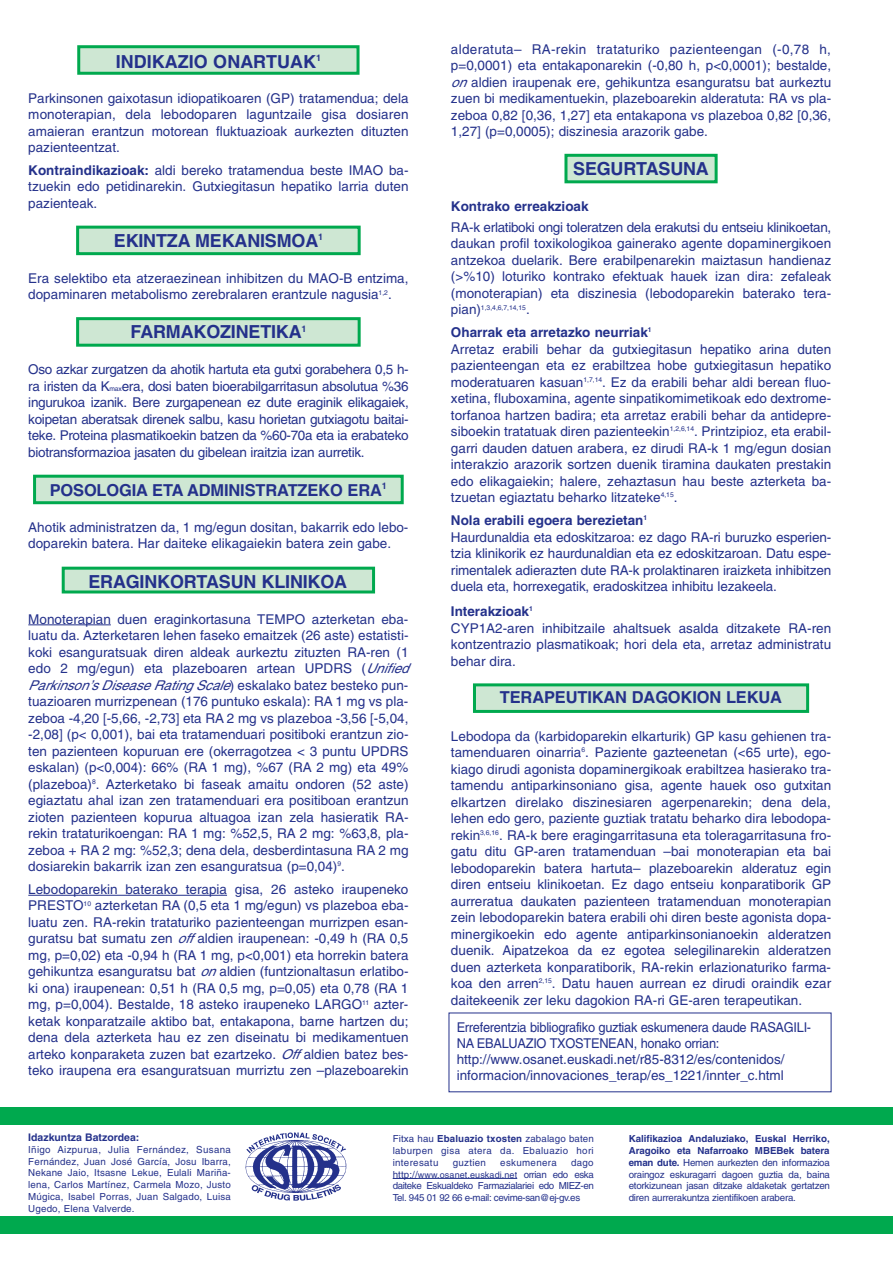
<style>
.page{position:relative;width:893px;height:1263px;background:#fff}
.page>*{position:absolute;margin:0;border:0;box-sizing:border-box;transform-origin:0 0}
.t1{font:700 18px "Helvetica";letter-spacing:-.01em;color:#24318b}
.t2{font:700 16.5px "Helvetica";letter-spacing:-.01em;color:#24318b}
.t3{font:13.5px/16.5px "Helvetica";color:#24318b;text-align:justify}
.t4{font:13.5px/16.2px "Helvetica";letter-spacing:-.02em;color:#24318b;scale:.95 1}
.t5{font:700 13.5px "Helvetica";color:#24318b}
.t6{font:700 10.5px "Helvetica";color:#24318b}
.t7{font:9.75px/11.7px "Helvetica";letter-spacing:.01em;color:#24318b;text-align:justify}
.t8{font:9.75px/11.7px "Helvetica";letter-spacing:-.04em;color:#24318b}
.t9{font:9.75px "Helvetica";letter-spacing:.035em;color:#24318b}
.t10{font:9px "Helvetica";letter-spacing:.01em;color:#24318b}
.t11{font:6.75px "Helvetica";color:#24318b}
.s1{font-weight:700}
.s2{font-size:6.75px}
.s3{font-style:italic}
.s4{font-size:13.5px}
.s5{font-size:9.75px}
</style>
<div class="page">
<div style="left:0;top:1107px;width:893px;height:17px;background:#00a94e"></div>
<div style="left:0;top:1216px;width:893px;height:18px;background:#00a94e"></div>
<img style="left:245px;top:1132px;width:102px;height:69px">
<svg style="left:393px;top:1178px;width:44px;height:1px"></svg>
<hr style="left:437px;top:1178px;width:80px;height:1px;background:#24318b">
<hr style="left:28px;top:624px;width:83px;height:1px;background:#24318b">
<hr style="left:28px;top:895px;width:199px;height:1px;background:#24318b">
<div style="left:474px;top:685px;width:334px;height:26px;background:#cee7d3"></div>
<div style="left:473px;top:683px;width:336px;height:30px;border:3px solid #00a94e"></div>
<div style="left:566px;top:155px;width:150px;height:27px;background:#cee7d3"></div>
<div style="left:564px;top:154px;width:154px;height:29px;border:3px solid #00a94e"></div>
<div style="left:63px;top:568px;width:311px;height:24px;background:#cee7d3"></div>
<div style="left:62px;top:567px;width:313px;height:26px;border:3px solid #00a94e"></div>
<div style="left:35px;top:476px;width:367px;height:27px;background:#cee7d3"></div>
<div style="left:33px;top:475px;width:371px;height:29px;border:3px solid #00a94e"></div>
<div style="left:78px;top:319px;width:281px;height:26px;background:#cee7d3"></div>
<div style="left:76px;top:317px;width:285px;height:30px;border:3px solid #00a94e"></div>
<div style="left:78px;top:227px;width:281px;height:27px;background:#cee7d3"></div>
<div style="left:76px;top:226px;width:285px;height:29px;border:3px solid #00a94e"></div>
<div style="left:79px;top:47px;width:279px;height:26px;background:#cee7d3"></div>
<div style="left:77px;top:45px;width:282px;height:30px;border:3px solid #00a94e"></div>
<h1 class="t1" style="left:116px;top:54px;width:207px">INDIKAZIO ONARTUAK<sup>1</sup></h1>
<p class="t3" style="left:28px;top:91px;width:382px">Parkinsonen gaixotasun idiopatikoaren (GP) tratamendua; dela monoterapian, dela lebodoparen laguntzaile gisa dosiaren amaieran erantzun motorean fluktuazioak aurkezten dituzten pazienteentzat.</p>
<p class="t3" style="left:28px;top:163px;width:382px"><span class="s1">Kontraindikazioak:</span> aldi bereko tratamendua beste IMAO ba&shy;tzuekin edo petidinarekin. Gutxiegitasun hepatiko larria duten pazienteak.</p>
<h1 class="t1" style="left:114px;top:233px;width:211px">EKINTZA MEKANISMOA<sup>1</sup></h1>
<p class="t3" style="left:28px;top:271px;width:382px">Era selektibo eta atzeraezinean inhibitzen du MAO-B entzima, dopaminaren metabolismo zerebralaren erantzule nagusia<sup>1,2</sup>.</p>
<h1 class="t1" style="left:131px;top:325px;width:177px">FARMAKOZINETIKA<sup>1</sup></h1>
<p class="t3" style="left:28px;top:363px;width:382px">Oso azkar zurgatzen da ahotik hartuta eta gutxi gorabehera 0,5 h&shy;ra iristen da K<span class="s2">max</span>era, dosi baten bioerabilgarritasun absolutua %36 ingurukoa izanik. Bere zurgapenean ez dute eraginik elikagaiek, koipetan aberatsak direnek salbu, kasu horietan gutxiagotu baitai&shy;teke. Proteina plasmatikoekin batzen da %60-70a eta ia erabateko biotransformazioa jasaten du gibelean iraitzia izan aurretik.</p>
<p class="t2" style="left:50px;top:483px;width:339px">POSOLOGIA ETA ADMINISTRATZEKO ERA<sup>1</sup></p>
<p class="t3" style="left:28px;top:520px;width:382px">Ahotik administratzen da, 1 mg/egun dositan, bakarrik edo lebo&shy;doparekin batera. Har daiteke elikagaiekin batera zein gabe.</p>
<h1 class="t1" style="left:88px;top:574px;width:260px">ERAGINKORTASUN KLINIKOA</h1>
<p class="t3" style="left:28px;top:612px;width:382px">Monoterapian duen eraginkortasuna TEMPO azterketan eba&shy;luatu da. Azterketaren lehen faseko emaitzek (26 aste) estatisti&shy;koki esanguratsuak diren aldeak aurkeztu zituzten RA-ren (1 edo 2 mg/egun) eta plazeboaren artean UPDRS (<span class="s3">Unified Parkinson’s Disease Rating Scale</span>) eskalako batez besteko pun&shy;tuazioaren murrizpenean (176 puntuko eskala): RA 1 mg vs pla&shy;zeboa -4,20 [-5,66, -2,73] eta RA 2 mg vs plazeboa -3,56 [-5,04, -2,08] (p&lt; 0,001), bai eta tratamenduari positiboki erantzun zio&shy;ten pazienteen kopuruan ere (okerragotzea &lt; 3 puntu UPDRS eskalan) (p&lt;0,004): 66% (RA 1 mg), %67 (RA 2 mg) eta 49% (plazeboa)<sup>8</sup>. Azterketako bi faseak amaitu ondoren (52 aste) egiaztatu ahal izan zen tratamenduari era positiboan erantzun zioten pazienteen kopurua altuagoa izan zela hasieratik RA&shy;rekin trataturikoengan: RA 1 mg: %52,5, RA 2 mg: %63,8, pla&shy;zeboa + RA 2 mg: %52,3; dena dela, desberdintasuna RA 2 mg dosiarekin bakarrik izan zen esanguratsua (p=0,04)<sup>9</sup>.</p>
<p class="t3" style="left:28px;top:882px;width:382px">Lebodoparekin baterako terapia gisa, 26 asteko iraupeneko PRESTO<sup>10</sup> azterketan RA (0,5 eta 1 mg/egun) vs plazeboa eba&shy;luatu zen. RA-rekin trataturiko pazienteengan murrizpen esan&shy;guratsu bat sumatu zen <span class="s3">off</span> aldien iraupenean: -0,49 h (RA 0,5 mg, p=0,02) eta -0,94 h (RA 1 mg, p&lt;0,001) eta horrekin batera gehikuntza esanguratsu bat <span class="s3">on</span> aldien (funtzionaltasun erlatibo&shy;ki ona) iraupenean: 0,51 h (RA 0,5 mg, p=0,05) eta 0,78 (RA 1 mg, p=0,004). Bestalde, 18 asteko iraupeneko LARGO<sup>11</sup> azter&shy;ketak konparatzaile aktibo bat, entakapona, barne hartzen du; dena dela azterketa hau ez zen diseinatu bi medikamentuen arteko konparaketa zuzen bat ezartzeko. <span class="s3">Off</span> aldien batez bes&shy;teko iraupena era esanguratsuan murriztu zen –plazeboarekin</p>
<p class="t3" style="left:451px;top:42px;width:382px">alderatuta– RA-rekin trataturiko pazienteengan (-0,78 h, p=0,0001) eta entakaponarekin (-0,80 h, p&lt;0,0001); bestalde, <span class="s3">on</span> aldien iraupenak ere, gehikuntza esanguratsu bat aurkeztu zuen bi medikamentuekin, plazeboarekin alderatuta: RA vs pla&shy;zeboa 0,82 [0,36, 1,27] eta entakapona vs plazeboa 0,82 [0,36, 1,27] (p=0,0005); diszinesia arazorik gabe.</p>
<h1 class="t1" style="left:573px;top:161px;width:137px">SEGURTASUNA</h1>
<p class="t5" style="left:451px;top:201px;width:139px">Kontrako erreakzioak</p>
<p class="t3" style="left:451px;top:220px;width:382px">RA-k erlatiboki ongi toleratzen dela erakutsi du entseiu klinikoetan, daukan profil toxikologikoa gainerako agente dopaminergikoen antzekoa duelarik. Bere erabilpenarekin maiztasun handienaz (&gt;%10) loturiko kontrako efektuak hauek izan dira: zefaleak (monoterapian) eta diszinesia (lebodoparekin baterako tera-</p>
<p class="t11" style="left:451px;top:305px;width:80px"><span class="s4">pian)</span>1,3,4,6,7,14,15<span class="s4">.</span></p>
<p class="t3" style="left:451px;top:325px;width:382px;text-align:left"><span class="s1">Oharrak eta arretazko neurriak</span><sup>1<br></sup>Arretaz erabili behar da gutxiegitasun hepatiko arina duten pazienteengan eta ez erabiltzea hobe gutxiegitasun hepatiko moderatuaren kasuan<sup>1,7,14</sup>. Ez da erabili behar aldi berean fluo&shy;xetina, fluboxamina, agente sinpatikomimetikoak edo dextrome&shy;torfanoa hartzen badira; eta arretaz erabili behar da antidepre&shy;siboekin tratatuak diren pazienteekin<sup>1,2,6,14</sup>. Printzipioz, eta erabil&shy;garri dauden datuen arabera, ez dirudi RA-k 1 mg/egun dosian interakzio arazorik sortzen duenik tiramina daukaten prestakin edo elikagaiekin; halere, zehaztasun hau beste azterketa ba&shy;tzuetan egiaztatu beharko litzateke<sup>4,15</sup>.</p>
<p class="t3" style="left:451px;top:513px;width:382px;text-align:left"><span class="s1">Nola erabili egoera berezietan</span><sup>1<br></sup>Haurdunaldia eta edoskitzaroa: ez dago RA-ri buruzko esperien&shy;tzia klinikorik ez haurdunaldian eta ez edoskitzaroan. Datu espe&shy;rimentalek adierazten dute RA-k prolaktinaren iraizketa inhibitzen duela eta, horrexegatik, eradoskitzea inhibitu lezakeela.</p>
<p class="t3" style="left:451px;top:604px;width:382px;text-align:left"><span class="s1">Interakzioak</span><sup>1<br></sup>CYP1A2-aren inhibitzaile ahaltsuek asalda ditzakete RA-ren kontzentrazio plasmatikoak; hori dela eta, arretaz administratu behar dira.</p>
<p class="t2" style="left:500px;top:691px;width:284px">TERAPEUTIKAN DAGOKION LEKUA</p>
<p class="t3" style="left:451px;top:729px;width:382px">Lebodopa da (karbidoparekin elkarturik) GP kasu gehienen tra&shy;tamenduaren oinarria<sup>6</sup>. Paziente gazteenetan (&lt;65 urte), ego&shy;kiago dirudi agonista dopaminergikoak erabiltzea hasierako tra&shy;tamendu antiparkinsoniano gisa, agente hauek oso gutxitan elkartzen direlako diszinesiaren agerpenarekin; dena dela, lehen edo gero, paziente guztiak tratatu beharko dira lebodopa&shy;rekin<sup>3,6,16</sup>. RA-k bere eragingarritasuna eta toleragarritasuna fro&shy;gatu ditu GP-aren tratamenduan –bai monoterapian eta bai lebodoparekin batera hartuta– plazeboarekin alderatuz egin diren entseiu klinikoetan. Ez dago entseiu konparatiborik GP aurreratua daukaten pazienteen tratamenduan monoterapian zein lebodoparekin batera erabili ohi diren beste agonista dopa&shy;minergikoekin edo agente antiparkinsonianoekin alderatzen duenik. Aipatzekoa da ez egotea selegilinarekin alderatzen duen azterketa konparatiborik, RA-rekin erlazionaturiko farma&shy;koa den arren<sup>2,15</sup>. Datu hauen aurrean ez dirudi oraindik ezar daitekeenik zer leku dagokion RA-ri GE-aren terapeutikan.</p>
<p class="t4" style="left:457px;top:1020px;width:374px">Erreferentzia bibliografiko guztiak eskumenera daude RASAGILI-NA EBALUAZIO TXOSTENEAN, honako orrian: http://www.osanet.euskadi.net/r85-8312/es/contenidos/ informacion/innovaciones_terap/es_1221/innter_c.html</p>
<p class="t6" style="left:28px;top:1133px;width:113px">Idazkuntza Batzordea:</p>
<p class="t7" style="left:28px;top:1144px;width:204px">Iñigo Aizpurua, Julia Fernández, Susana Fernández, Juan José García, Josu Ibarra, Nekane Jaio, Itsasne Lekue, Eulali Mariña&shy;lena, Carlos Martínez, Carmela Mozo, Justo Múgica, Isabel Porras, Juan Salgado, Luisa Ugedo, Elena Valverde.</p>
<p class="t7" style="left:393px;top:1134px;width:203px">Fitxa hau <span class="s1">Ebaluazio txosten</span> zabalago baten laburpen gisa atera da. Ebaluazio hori interesatu</p>
<p class="t9" style="left:453px;top:1159px;width:35px">guztien</p>
<p class="t9" style="left:500px;top:1159px;width:58px">eskumenera</p>
<p class="t7" style="left:571px;top:1157px;width:24px">dago</p>
<p class="t10" style="left:393px;top:1171px;width:203px"><span class="s5">http://</span>www.osanet.euskadi.net <span class="s5">orrian edo eska</span></p>
<p class="t8" style="left:393px;top:1181px;width:203px">daiteke Eskualdeko Farmazialariei edo MIEZ-en<br>Tel. 945 01 92 66 e-mail: cevime-san@ej-gv.es</p>
<p class="t7" style="left:629px;top:1134px;width:203px"><span class="s1">Kalifikazioa Andaluziako, Euskal Herriko, Aragoiko eta Nafarroako MBEBek batera eman dute.</span> Hemen aurkezten den informazioa oraingoz eskuragarri dagoen guztia da, baina etorkizunean jasan ditzake aldaketak gertatzen diren aurrerakuntza zientifikoen arabera.</p>
</div>
